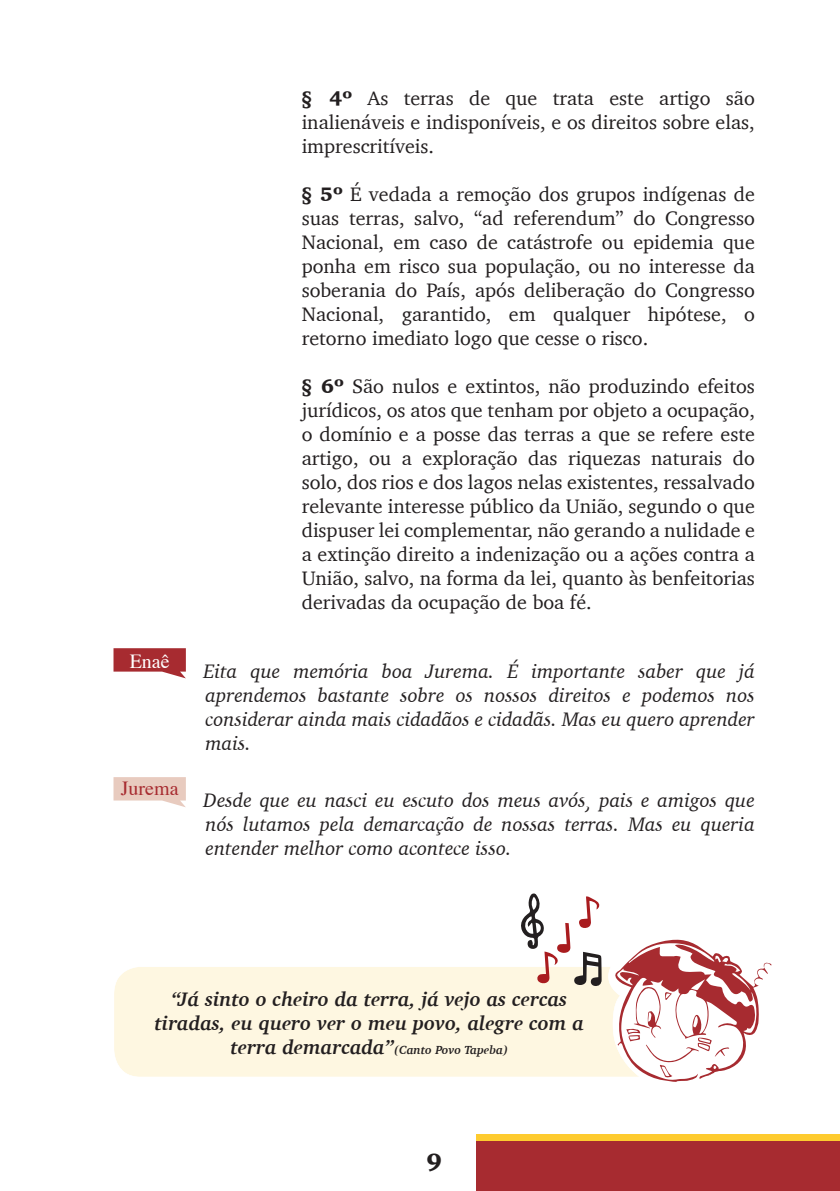
<style>
.page{position:relative;width:840px;height:1191px;background:#fff}
.page>*{position:absolute;margin:0;border:0;box-sizing:border-box;transform-origin:0 0}
.t1{font:900 24px "Charter";color:#231f20}
.t2{font:20px/24px "Charter";color:#231f20;text-align:justify}
.t3{font:italic 20px/24px "Charter";color:#231f20;text-align:justify}
.t4{font:italic 700 20px/24px "Charter";color:#231f20;text-align:center}
.t5{font:20px "Times";color:#a72b30}
.t6{font:20px "Times";color:#fff}
.t7{font:italic 700 12px "Charter";color:#231f20}
.s1{font-weight:900}
.s2{font-size:20px}
</style>
<div class="page">
<div style="left:476px;top:1134px;width:363px;height:57px;background:#a72b30"></div>
<div style="left:476px;top:1134px;width:363px;height:7px;background:#fecb2f"></div>
<div style="left:114px;top:964px;width:500px;height:113px;background:#fef7e1"></div>
<svg style="left:113px;top:648px;width:73px;height:30px"></svg>
<div style="left:118px;top:652px;width:64px;height:18px;background:#a72b30"></div>
<svg style="left:113px;top:777px;width:73px;height:30px"></svg>
<div style="left:118px;top:780px;width:64px;height:18px;background:#e8cbbf"></div>
<svg style="left:614px;top:939px;width:156px;height:142px"></svg>
<svg style="left:520px;top:893px;width:81px;height:93px"></svg>
<p class="t2" style="left:301px;top:86px;width:454px"><span class="s1">§ 4º</span> As terras de que trata este artigo são inalienáveis e indisponíveis, e os direitos sobre elas, imprescritíveis.</p>
<p class="t2" style="left:301px;top:182px;width:454px"><span class="s1">§ 5º</span> É vedada a remoção dos grupos indígenas de suas terras, salvo, “ad referendum” do Congresso Nacional, em caso de catástrofe ou epidemia que ponha em risco sua população, ou no interesse da soberania do País, após deliberação do Congresso Nacional, garantido, em qualquer hipótese, o retorno imediato logo que cesse o risco.</p>
<p class="t2" style="left:301px;top:374px;width:454px"><span class="s1">§ 6º</span> São nulos e extintos, não produzindo efeitos jurídicos, os atos que tenham por objeto a ocupação, o domínio e a posse das terras a que se refere este artigo, ou a exploração das riquezas naturais do solo, dos rios e dos lagos nelas existentes, ressalvado relevante interesse público da União, segundo o que dispuser lei complementar, não gerando a nulidade e a extinção direito a indenização ou a ações contra a União, salvo, na forma da lei, quanto às benfeitorias derivadas da ocupação de boa fé.</p>
<p class="t6" style="left:130px;top:642px;width:41px">Enaê</p>
<p class="t3" style="left:203px;top:659px;width:552px">Eita que memória boa Jurema. É importante saber que já aprendemos bastante sobre os nossos direitos e podemos nos considerar ainda mais cidadãos e cidadãs. Mas eu quero aprender mais.</p>
<p class="t5" style="left:121px;top:770px;width:59px">Jurema</p>
<p class="t3" style="left:203px;top:788px;width:552px">Desde que eu nasci eu escuto dos meus avós, pais e amigos que nós lutamos pela demarcação de nossas terras. Mas eu queria entender melhor como acontece isso.</p>
<p class="t4" style="left:154px;top:987px;width:430px">“Já sinto o cheiro da terra, já vejo as cercas tiradas, eu quero ver o meu povo, alegre com a</p>
<p class="t7" style="left:230px;top:1040px;width:279px"><span class="s2">terra demarcada”</span>(Canto Povo Tapeba)</p>
<p class="t1" style="left:426px;top:1147px;width:17px">9</p>
</div>
